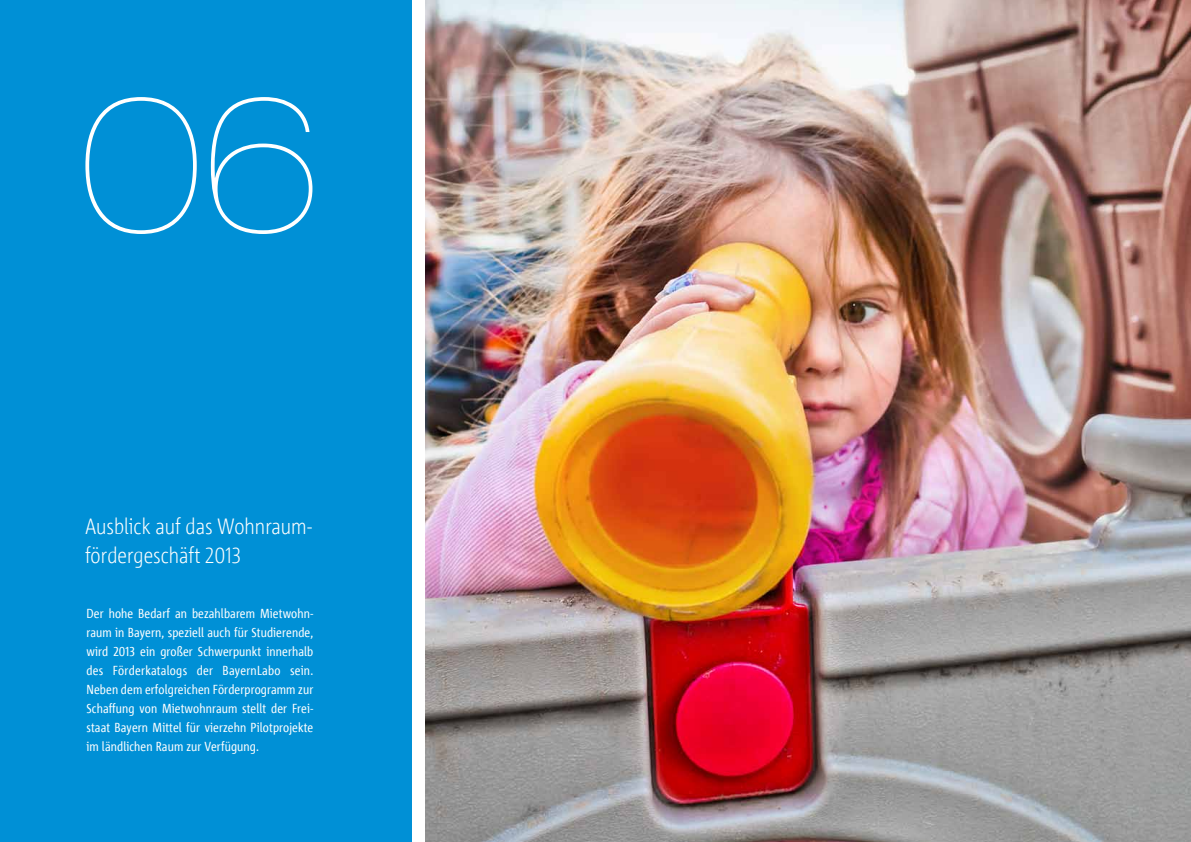
<style>
.page{position:relative;width:1191px;height:842px;background:#fff}
.page>*{position:absolute;margin:0;border:0;box-sizing:border-box;transform-origin:0 0}
.t1{font:900 expanded 186px "Helvetica Neue LT";color:#fff}
.t2{font:300 22px/28.3px "Corpid Cd L Finc";color:#fff}
.t3{font:13px/19px "Corpid Cd L Finc";letter-spacing:.01em;color:#fff;text-align:justify}
</style>
<div class="page">
<img style="left:425px;top:0;width:766px;height:842px">
<div style="left:0;top:0;width:411px;height:842px;background:#0090d6"></div>
<h1 class="t1" style="left:81px;top:57px;width:243px">06</h1>
<h2 class="t2" style="left:85px;top:513px;width:228px">Ausblick auf das Wohnraum&shy;fördergeschäft 2013</h2>
<p class="t3" style="left:86px;top:604px;width:228px">Der hohe Bedarf an bezahlbarem Mietwohn&shy;raum in Bayern, speziell auch für Studierende, wird 2013 ein großer Schwerpunkt innerhalb des Förderkatalogs der BayernLabo sein.<br>Neben dem erfolgreichen Förderprogramm zur Schaffung von Mietwohnraum stellt der Frei&shy;staat Bayern Mittel für vierzehn Pilotprojekte im ländlichen Raum zur Verfügung.</p>
</div>
